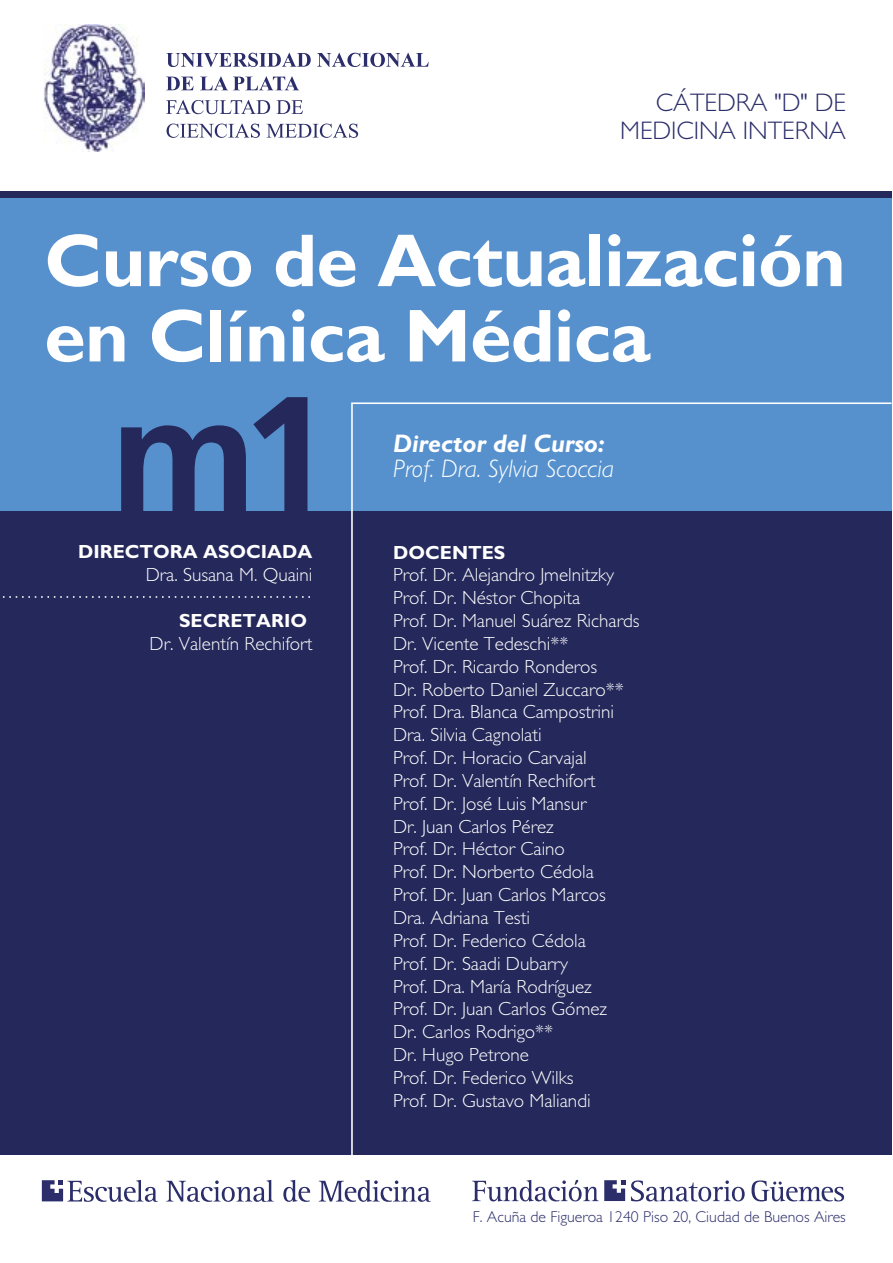
<style>
.page{position:relative;width:893px;height:1263px;background:#fff}
.page>*{position:absolute;margin:0;border:0;box-sizing:border-box;transform-origin:0 0}
.t1{font:700 165px "Frutiger";color:#24285a}
.t2{font:700 75.3px/75.3px "Gill Sans";letter-spacing:-.01em;color:#fff}
.t3{font:300 25.5px/27.6px "Gill Sans";color:#2b2e6a;text-align:right}
.t4{font:italic 300 25.5px "Gill Sans";color:#fff}
.t5{font:italic 700 25.5px "Gill Sans";color:#fff}
.t6{font:300 19.05px/22.8px "Gill Sans";color:#fff}
.t7{font:700 19.05px "Gill Sans";color:#fff}
.t8{font:300 15.75px "Gill Sans";color:#2b2e6a}
</style>
<div class="page">
<div style="left:0;top:191px;width:892px;height:963px;background:#24285a"></div>
<div style="left:1px;top:198px;width:891px;height:313px;background:#5691ce"></div>
<svg style="left:350px;top:402px;width:542px;height:753px"></svg>
<svg style="left:2px;top:596px;width:308px;height:2px"></svg>
<img style="left:44px;top:25px;width:101px;height:126px">
<svg style="left:166px;top:53px;width:145px;height:14px"></svg>
<svg style="left:317px;top:53px;width:112px;height:14px"></svg>
<svg style="left:166px;top:77px;width:28px;height:13px"></svg>
<svg style="left:200px;top:76px;width:99px;height:14px"></svg>
<svg style="left:166px;top:100px;width:104px;height:14px"></svg>
<svg style="left:276px;top:100px;width:27px;height:14px"></svg>
<svg style="left:167px;top:124px;width:93px;height:14px"></svg>
<svg style="left:267px;top:124px;width:91px;height:14px"></svg>
<svg style="left:631px;top:1180px;width:114px;height:21px"></svg>
<svg style="left:751px;top:1180px;width:93px;height:21px"></svg>
<svg style="left:472px;top:1180px;width:153px;height:21px"></svg>
<svg style="left:42px;top:1180px;width:116px;height:22px"></svg>
<svg style="left:166px;top:1180px;width:108px;height:22px"></svg>
<svg style="left:283px;top:1180px;width:27px;height:22px"></svg>
<svg style="left:319px;top:1180px;width:112px;height:22px"></svg>
<h3 class="t3" style="left:620px;top:89px;width:227px">CÁTEDRA "D" DE<br>MEDICINA INTERNA</h3>
<h2 class="t2" style="left:44px;top:222px;width:803px">Curso de Actualización en Clínica Médica</h2>
<h1 class="t1" style="left:110px;top:358px;width:223px">m1</h1>
<p class="t7" style="left:78px;top:541px;width:236px">DIRECTORA ASOCIADA</p>
<p class="t6" style="left:146px;top:563px;width:168px">Dra. Susana M. Quaini</p>
<p class="t7" style="left:179px;top:609px;width:130px">SECRETARIO</p>
<p class="t6" style="left:150px;top:632px;width:164px">Dr. Valentín Rechifort</p>
<h3 class="t5" style="left:393px;top:429px;width:213px">Director del Curso:</h3>
<h3 class="t4" style="left:393px;top:455px;width:222px">Prof. Dra. Sylvia Scoccia</h3>
<p class="t7" style="left:393px;top:541px;width:114px">DOCENTES</p>
<p class="t6" style="left:393px;top:564px;width:248px">Prof. Dr. Alejandro Jmelnitzky<br>Prof. Dr. Néstor Chopita<br>Prof. Dr. Manuel Suárez Richards<br>Dr. Vicente Tedeschi**<br>Prof. Dr. Ricardo Ronderos<br>Dr. Roberto Daniel Zuccaro**<br>Prof. Dra. Blanca Campostrini<br>Dra. Silvia Cagnolati<br>Prof. Dr. Horacio Carvajal<br>Prof. Dr. Valentín Rechifort<br>Prof. Dr. José Luis Mansur<br>Dr. Juan Carlos Pérez<br>Prof. Dr. Héctor Caino<br>Prof. Dr. Norberto Cédola<br>Prof. Dr. Juan Carlos Marcos<br>Dra. Adriana Testi<br>Prof. Dr. Federico Cédola<br>Prof. Dr. Saadi Dubarry<br>Prof. Dra. María Rodríguez<br>Prof. Dr. Juan Carlos Gómez<br>Dr. Carlos Rodrigo**<br>Dr. Hugo Petrone<br>Prof. Dr. Federico Wilks<br>Prof. Dr. Gustavo Maliandi</p>
<p class="t8" style="left:473px;top:1208px;width:374px">F. Acuña de Figueroa 1240 Piso 20, Ciudad de Buenos Aires</p>
</div>
